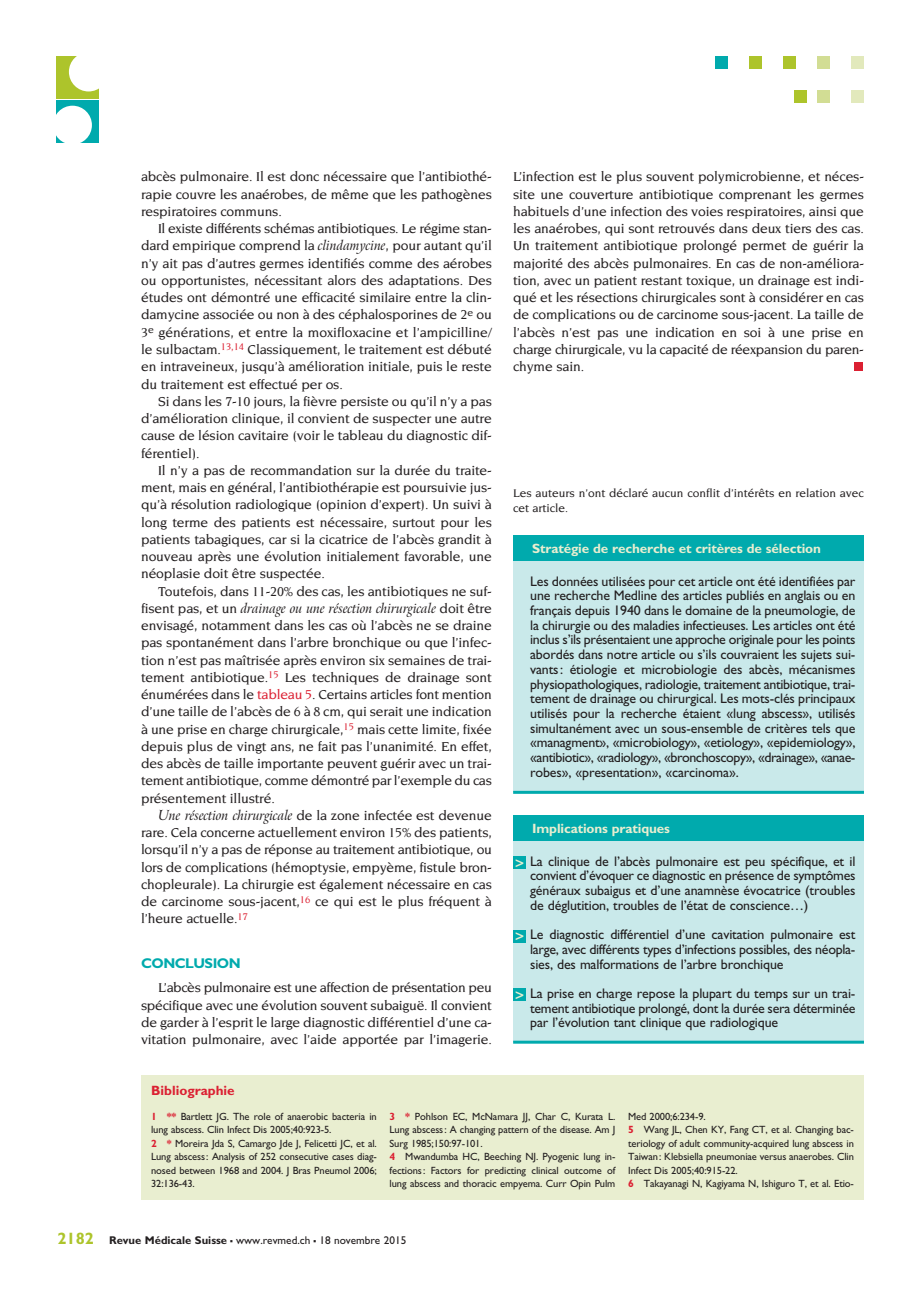
<style>
.page{position:relative;width:920px;height:1290px;background:#fff}
.page>*{position:absolute;margin:0;border:0;box-sizing:border-box;transform-origin:0 0}
.t1{font:700 14.1px "Gill Sans";letter-spacing:-.035em;color:#00aaad}
.t2{font:500 13.95px/17.2px "Novarese";letter-spacing:-.01em;color:#231f20;text-align:justify}
.t3{font:13.95px/14.7px "Gill Sans";letter-spacing:-.01em;color:#231f20;text-align:justify}
.t4{font:italic 13.95px "Arrus BT";letter-spacing:-.01em;color:#231f20;scale:.95 1}
.t5{font:700 13.5px "Gill Sans";letter-spacing:-.01em;color:#e9eed0}
.t6{font:700 13.5px "Gill Sans";color:#db2032}
.t7{font:500 12px/15px "Novarese";color:#231f20}
.t8{font:11.25px "Gill Sans";color:#231f20}
.t9{font:10.5px/13.5px "Gill Sans";letter-spacing:-.01em;color:#231f20}
.s1{font-family:"Arrus BT";font-weight:400;font-style:italic}
.s2{font-family:"Novarese";font-weight:500;font-style:normal}
.s3{color:#db2032}
.s4{font-family:"Insignia";font-size:15px;color:#e9eed0}
.s5{font-weight:700;color:#db2032}
.s6{font-weight:700;font-size:16.5px;color:#adc42b}
.s7{font-weight:700}
.s8{font-weight:700;font-size:16.5px}
</style>
<div class="page">
<div style="left:851px;top:56px;width:13px;height:13px;background:#e2e9bc"></div>
<div style="left:817px;top:56px;width:13px;height:13px;background:#d2dd94"></div>
<div style="left:783px;top:56px;width:13px;height:13px;background:#adc42b"></div>
<div style="left:749px;top:56px;width:13px;height:13px;background:#adc42b"></div>
<div style="left:715px;top:56px;width:13px;height:13px;background:#00aaad"></div>
<div style="left:851px;top:90px;width:13px;height:13px;background:#e2e9bc"></div>
<div style="left:817px;top:90px;width:13px;height:13px;background:#d2dd94"></div>
<div style="left:794px;top:90px;width:12px;height:13px;background:#adc42b"></div>
<div style="left:854px;top:363px;width:8px;height:8px;background:#db2032"></div>
<div style="left:56px;top:56px;width:43px;height:43px;background:#adc42b"></div>
<div style="left:69px;top:52px;width:39px;height:39px;background:#fff;border-radius:50%"></div>
<div style="left:56px;top:101px;width:43px;height:42px;background:#00aaad"></div>
<div style="left:53px;top:106px;width:39px;height:39px;background:#fff;border-radius:50%"></div>
<div style="left:513px;top:561px;width:351px;height:231px;background:#c9e9ea"></div>
<div style="left:513px;top:535px;width:351px;height:26px;background:#00aaad"></div>
<hr style="left:513px;top:791px;width:351px;height:3px;background:#00aaad">
<div style="left:513px;top:840px;width:351px;height:202px;background:#c9e9ea"></div>
<div style="left:513px;top:815px;width:351px;height:25px;background:#00aaad"></div>
<hr style="left:513px;top:1041px;width:351px;height:3px;background:#00aaad">
<div style="left:513px;top:856px;width:13px;height:13px;background:#00aaad"></div>
<div style="left:513px;top:930px;width:13px;height:12px;background:#00aaad"></div>
<div style="left:513px;top:988px;width:13px;height:13px;background:#00aaad"></div>
<div style="left:141px;top:1075px;width:723px;height:125px;background:#e9eed0"></div>
<p class="t2" style="left:141px;top:168px;width:352px">abcès pulmonaire. Il est donc nécessaire que l’antibiothé&shy;rapie couvre les anaérobes, de même que les pathogènes respiratoires communs.</p>
<p class="t2" style="left:141px;top:220px;width:352px;text-indent:17px">Il existe différents schémas antibiotiques. Le régime stan&shy;dard empirique comprend la <span class="s1">clindamycine</span>, pour autant qu’il n’y ait pas d’autres germes identifiés comme des aérobes ou opportunistes, nécessitant alors des adaptations. Des études ont démontré une efficacité similaire entre la clin&shy;damycine associée ou non à des céphalosporines de 2<sup>e</sup> ou 3<sup>e</sup> générations, et entre la moxifloxacine et l’ampicilline/ le sulbactam.<sup>13,14</sup> Classiquement, le traitement est débuté en intraveineux, jusqu’à amélioration initiale, puis le reste du traitement est effectué per os.</p>
<p class="t2" style="left:141px;top:392px;width:352px;text-indent:17px">Si dans les 7-10 jours, la fièvre persiste ou qu’il n’y a pas d’amélioration clinique, il convient de suspecter une autre cause de lésion cavitaire (voir le tableau du diagnostic dif&shy;férentiel).</p>
<p class="t2" style="left:141px;top:461px;width:352px;text-indent:17px">Il n’y a pas de recommandation sur la durée du traite&shy;ment, mais en général, l’antibiothérapie est poursuivie jus&shy;qu’à résolution radiologique (opinion d’expert). Un suivi à long terme des patients est nécessaire, surtout pour les patients tabagiques, car si la cicatrice de l’abcès grandit à nouveau après une évolution initialement favorable, une néoplasie doit être suspectée.</p>
<p class="t2" style="left:158px;top:582px;width:335px">Toutefois, dans 11-20% des cas, les antibiotiques ne suf-</p>
<p class="t4" style="left:141px;top:599px;width:371px"><span class="s2">fisent pas, et un</span> drainage ou une résection chirurgicale <span class="s2">doit être</span></p>
<p class="t2" style="left:141px;top:617px;width:352px">envisagé, notamment dans les cas où l’abcès ne se draine pas spontanément dans l’arbre bronchique ou que l’infec&shy;tion n’est pas maîtrisée après environ six semaines de trai&shy;tement antibiotique.<sup>15</sup> Les techniques de drainage sont énumérées dans le <span class="s3">tableau 5</span>. Certains articles font mention d’une taille de l’abcès de 6 à 8 cm, qui serait une indication à une prise en charge chirurgicale,<sup>15</sup> mais cette limite, fixée depuis plus de vingt ans, ne fait pas l’unanimité. En effet, des abcès de taille importante peuvent guérir avec un trai&shy;tement antibiotique, comme démontré par l’exemple du cas présentement illustré.</p>
<p class="t2" style="left:141px;top:806px;width:352px;text-indent:17px"><span class="s1">Une résection chirurgicale</span> de la zone infectée est devenue rare. Cela concerne actuellement environ 15% des patients, lorsqu’il n’y a pas de réponse au traitement antibiotique, ou lors de complications (hémoptysie, empyème, fistule bron&shy;chopleurale). La chirurgie est également nécessaire en cas de carcinome sous-jacent,<sup>16</sup> ce qui est le plus fréquent à l’heure actuelle.<sup>17</sup></p>
<p class="t1" style="left:141px;top:955px;width:101px">CONCLUSION</p>
<p class="t2" style="left:141px;top:979px;width:352px;text-indent:17px">L’abcès pulmonaire est une affection de présentation peu spécifique avec une évolution souvent subaiguë. Il convient de garder à l’esprit le large diagnostic différentiel d’une ca&shy;vitation pulmonaire, avec l’aide apportée par l’imagerie.</p>
<p class="t6" style="left:151px;top:1082px;width:85px">Bibliographie</p>
<p class="t2" style="left:513px;top:168px;width:352px">L’infection est le plus souvent polymicrobienne, et néces&shy;site une couverture antibiotique comprenant les germes habituels d’une infection des voies respiratoires, ainsi que les anaérobes, qui sont retrouvés dans deux tiers des cas.<br>Un traitement antibiotique prolongé permet de guérir la majorité des abcès pulmonaires. En cas de non-améliora&shy;tion, avec un patient restant toxique, un drainage est indi&shy;qué et les résections chirurgicales sont à considérer en cas de complications ou de carcinome sous-jacent. La taille de l’abcès n’est pas une indication en soi à une prise en charge chirurgicale, vu la capacité de réexpansion du paren&shy;chyme sain.</p>
<p class="t7" style="left:513px;top:486px;width:352px">Les auteurs n’ont déclaré aucun conflit d’intérêts en relation avec cet article.</p>
<p class="t5" style="left:532px;top:540px;width:290px">Stratégie de recherche et critères de sélection</p>
<p class="t3" style="left:530px;top:574px;width:327px">Les données utilisées pour cet article ont été identifiées par une recherche Medline des articles publiés en anglais ou en français depuis 1940 dans le domaine de la pneumologie, de la chirurgie ou des maladies infectieuses. Les articles ont été inclus s’ils présentaient une approche originale pour les points abordés dans notre article ou s’ils couvraient les sujets sui&shy;vants: étiologie et microbiologie des abcès, mécanismes physiopathologiques, radiologie, traitement antibiotique, trai&shy;tement de drainage ou chirurgical. Les mots-clés principaux utilisés pour la recherche étaient «lung abscess», utilisés simultanément avec un sous-ensemble de critères tels que «managment», «microbiology», «etiology», «epidemiology», «antibiotic», «radiology», «bronchoscopy», «drainage», «anae&shy;robes», «presentation», «carcinoma».</p>
<p class="t5" style="left:532px;top:820px;width:139px">Implications pratiques</p>
<p class="t3" style="left:530px;top:854px;width:327px;text-indent:-15px"><span class="s4">&gt;</span> La clinique de l’abcès pulmonaire est peu spécifique, et il convient d’évoquer ce diagnostic en présence de symptômes généraux subaigus et d’une anamnèse évocatrice (troubles de déglutition, troubles de l’état de conscience…)</p>
<p class="t3" style="left:530px;top:927px;width:327px;text-indent:-15px"><span class="s4">&gt;</span> Le diagnostic différentiel d’une cavitation pulmonaire est large, avec différents types d’infections possibles, des néopla&shy;sies, des malformations de l’arbre bronchique</p>
<p class="t3" style="left:530px;top:986px;width:327px;text-indent:-15px"><span class="s4">&gt;</span> La prise en charge repose la plupart du temps sur un trai&shy;tement antibiotique prolongé, dont la durée sera déterminée par l’évolution tant clinique que radiologique</p>
<p class="t9" style="left:151px;top:1109px;width:227px"><span class="s5">1 **</span> Bartlett JG. The role of anaerobic bacteria in lung abscess. Clin Infect Dis 2005;40:923-5.<br><span class="s5">2 *</span> Moreira Jda S, Camargo Jde J, Felicetti JC, et al.<br>Lung abscess: Analysis of 252 consecutive cases diag&shy;nosed between 1968 and 2004. J Bras Pneumol 2006; 32:136-43.</p>
<p class="t9" style="left:390px;top:1109px;width:227px"><span class="s5">3 *</span> Pohlson EC, McNamara JJ, Char C, Kurata L.<br>Lung abscess: A changing pattern of the disease. Am J Surg 1985;150:97-101.<br><span class="s5">4</span> Mwandumba HC, Beeching NJ. Pyogenic lung in&shy;fections: Factors for predicting clinical outcome of lung abscess and thoracic empyema. Curr Opin Pulm</p>
<p class="t9" style="left:628px;top:1109px;width:227px">Med 2000;6:234-9.<br><span class="s5">5</span> Wang JL, Chen KY, Fang CT, et al. Changing bac&shy;teriology of adult community-acquired lung abscess in Taiwan: Klebsiella pneumoniae versus anaerobes. Clin Infect Dis 2005;40:915-22.<br><span class="s5">6</span> Takayanagi N, Kagiyama N, Ishiguro T, et al. Etio-</p>
<p class="t8" style="left:58px;top:1233px;width:350px"><span class="s6">2182</span> <span class="s7">Revue Médicale Suisse</span> <span class="s8">–</span> www.revmed.ch <span class="s8">–</span> 18 novembre 2015</p>
</div>
